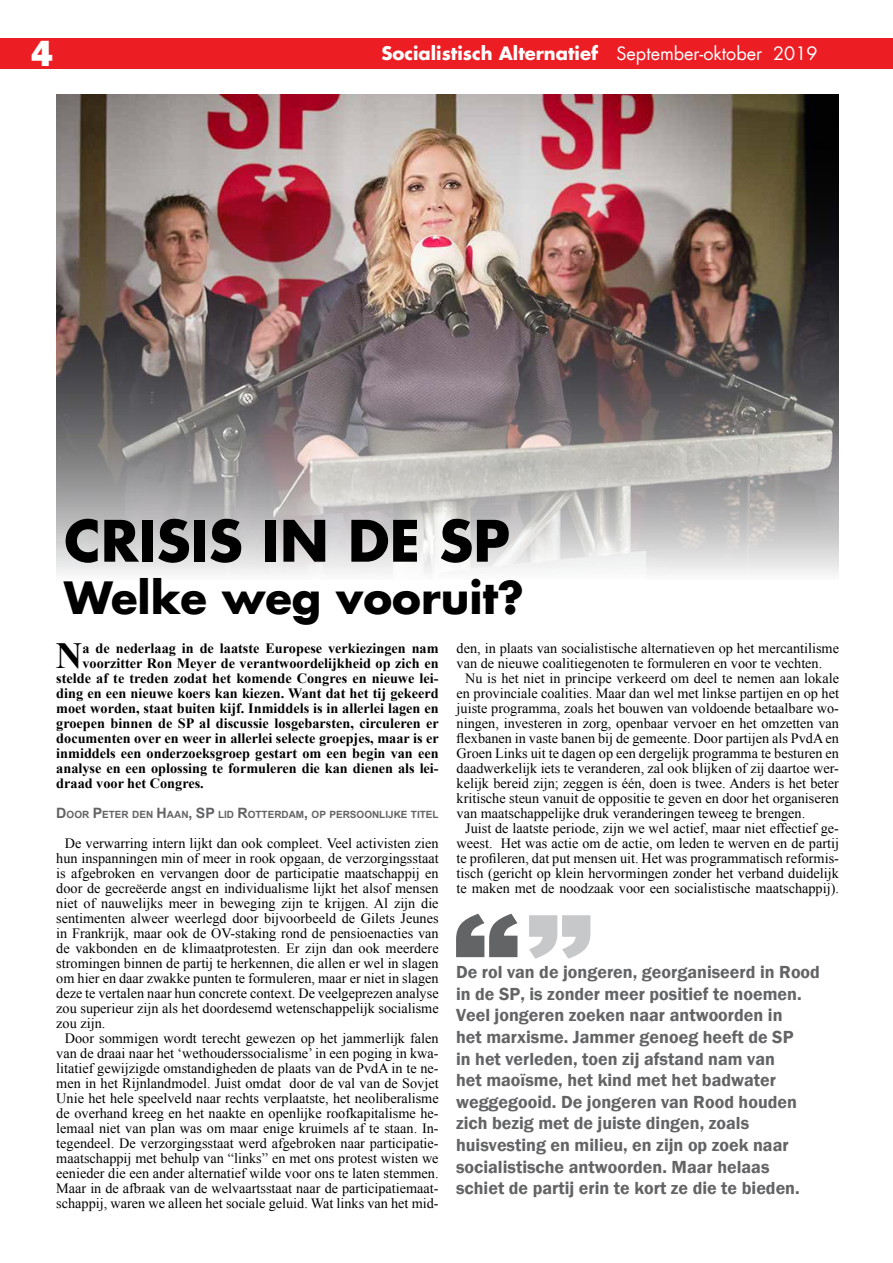
<style>
.page{position:relative;width:893px;height:1263px;background:#fff}
.page>*{position:absolute;margin:0;border:0;box-sizing:border-box;transform-origin:0 0}
.t1{font:700 55.5px "Futura LT";color:#000}
.t2{font:700 43.5px "Futura LT";color:#000}
.t3{font:800 37.5px "Franklin Gothic";color:#fff}
.t4{font:700 36.9px "Times New Roman";color:#000}
.t5{font:600 18px/21.6px "Franklin Gothic";color:#636466}
.t6{font:700 18px "Futura LT";color:#fff}
.t7{font:14.25px "Times New Roman";color:#000}
.t8{font:700 14.25px "Times New Roman";color:#000}
.t9{font:700 10.05px "Arial";color:#636466}
.s1{font-weight:400}
.s2{font-size:14.25px}
</style>
<div class="page">
<img style="left:56px;top:95px;width:783px;height:479px">
<div style="left:0;top:38px;width:893px;height:31px;background:#ed1d24"></div>
<svg style="left:456px;top:914px;width:61px;height:43px"></svg>
<svg style="left:529px;top:915px;width:61px;height:44px"></svg>
<h3 class="t3" style="left:31px;top:29px;width:23px">4</h3>
<p class="t6" style="left:381px;top:41px;width:438px">Socialistisch Alternatief <span class="s1">September-oktober 2019</span></p>
<h1 class="t1" style="left:64px;top:504px;width:447px">Crisis in de SP</h1>
<h2 class="t2" style="left:64px;top:569px;width:461px">Welke weg vooruit?</h2>
<h3 class="t4" style="left:56px;top:630px;width:28px">N</h3>
<p class="t8" style="left:82px;top:638px;width:358px">a de nederlaag in de laatste Europese verkiezingen nam</p>
<p class="t8" style="left:82px;top:653px;width:358px">voorzitter Ron Meyer de verantwoordelijkheid op zich en</p>
<p class="t8" style="left:56px;top:668px;width:384px">stelde af te treden zodat het komende Congres en nieuwe lei-</p>
<p class="t8" style="left:56px;top:683px;width:384px">ding en een nieuwe koers kan kiezen. Want dat het tij gekeerd</p>
<p class="t8" style="left:56px;top:698px;width:384px">moet worden, staat buiten kijf. Inmiddels is in allerlei lagen en</p>
<p class="t8" style="left:56px;top:713px;width:384px">groepen binnen de SP al discussie losgebarsten, circuleren er</p>
<p class="t8" style="left:56px;top:728px;width:384px">documenten over en weer in allerlei selecte groepjes, maar is er</p>
<p class="t8" style="left:56px;top:743px;width:384px">inmiddels een onderzoeksgroep gestart om een begin van een</p>
<p class="t8" style="left:56px;top:758px;width:384px">analyse en een oplossing te formuleren die kan dienen als lei-</p>
<p class="t8" style="left:56px;top:773px;width:149px">draad voor het Congres.</p>
<p class="t9" style="left:56px;top:808px;width:384px"><span class="s2">D</span>OOR <span class="s2">P</span>ETER DEN <span class="s2">H</span>AAN<span class="s2">, SP</span> LID <span class="s2">R</span>OTTERDAM<span class="s2">,</span> OP PERSOONLIJKE TITEL</p>
<p class="t7" style="left:65px;top:833px;width:375px">De verwarring intern lijkt dan ook compleet. Veel activisten zien</p>
<p class="t7" style="left:56px;top:848px;width:384px">hun inspanningen min of meer in rook opgaan, de verzorgingsstaat</p>
<p class="t7" style="left:56px;top:863px;width:384px">is afgebroken en vervangen door de participatie maatschappij en</p>
<p class="t7" style="left:56px;top:878px;width:384px">door de gecreëerde angst en individualisme lijkt het alsof mensen</p>
<p class="t7" style="left:56px;top:893px;width:384px">niet of nauwelijks meer in beweging zijn te krijgen. Al zijn die</p>
<p class="t7" style="left:56px;top:908px;width:384px">sentimenten alweer weerlegd door bijvoorbeeld de Gilets Jeunes</p>
<p class="t7" style="left:56px;top:923px;width:384px">in Frankrijk, maar ook de OV-staking rond de pensioenacties van</p>
<p class="t7" style="left:56px;top:938px;width:384px">de vakbonden en de klimaatprotesten. Er zijn dan ook meerdere</p>
<p class="t7" style="left:56px;top:953px;width:384px">stromingen binnen de partij te herkennen, die allen er wel in slagen</p>
<p class="t7" style="left:56px;top:968px;width:384px">om hier en daar zwakke punten te formuleren, maar er niet in slagen</p>
<p class="t7" style="left:56px;top:983px;width:384px">deze te vertalen naar hun concrete context. De veelgeprezen analyse</p>
<p class="t7" style="left:56px;top:998px;width:384px">zou superieur zijn als het doordesemd wetenschappelijk socialisme</p>
<p class="t7" style="left:56px;top:1013px;width:51px">zou zijn.</p>
<p class="t7" style="left:65px;top:1028px;width:375px">Door sommigen wordt terecht gewezen op het jammerlijk falen</p>
<p class="t7" style="left:56px;top:1043px;width:384px">van de draai naar het ‘wethouderssocialisme’ in een poging in kwa-</p>
<p class="t7" style="left:56px;top:1058px;width:384px">litatief gewijzigde omstandigheden de plaats van de PvdA in te ne-</p>
<p class="t7" style="left:56px;top:1073px;width:384px">men in het Rijnlandmodel. Juist omdat door de val van de Sovjet</p>
<p class="t7" style="left:56px;top:1089px;width:384px">Unie het hele speelveld naar rechts verplaatste, het neoliberalisme</p>
<p class="t7" style="left:56px;top:1104px;width:384px">de overhand kreeg en het naakte en openlijke roofkapitalisme he-</p>
<p class="t7" style="left:56px;top:1119px;width:384px">lemaal niet van plan was om maar enige kruimels af te staan. In-</p>
<p class="t7" style="left:56px;top:1134px;width:384px">tegendeel. De verzorgingsstaat werd afgebroken naar participatie-</p>
<p class="t7" style="left:56px;top:1149px;width:384px">maatschappij met behulp van “links” en met ons protest wisten we</p>
<p class="t7" style="left:56px;top:1164px;width:384px">eenieder die een ander alternatief wilde voor ons te laten stemmen.</p>
<p class="t7" style="left:56px;top:1179px;width:384px">Maar in de afbraak van de welvaartsstaat naar de participatiemaat-</p>
<p class="t7" style="left:56px;top:1194px;width:384px">schappij, waren we alleen het sociale geluid. Wat links van het mid-</p>
<p class="t7" style="left:457px;top:639px;width:384px">den, in plaats van socialistische alternatieven op het mercantilisme</p>
<p class="t7" style="left:457px;top:654px;width:367px">van de nieuwe coalitiegenoten te formuleren en voor te vechten.</p>
<p class="t7" style="left:465px;top:669px;width:375px">Nu is het niet in principe verkeerd om deel te nemen aan lokale</p>
<p class="t7" style="left:457px;top:684px;width:384px">en provinciale coalities. Maar dan wel met linkse partijen en op het</p>
<p class="t7" style="left:457px;top:699px;width:384px">juiste programma, zoals het bouwen van voldoende betaalbare wo-</p>
<p class="t7" style="left:457px;top:714px;width:384px">ningen, investeren in zorg, openbaar vervoer en het omzetten van</p>
<p class="t7" style="left:457px;top:729px;width:384px">flexbanen in vaste banen bij de gemeente. Door partijen als PvdA en</p>
<p class="t7" style="left:457px;top:744px;width:384px">Groen Links uit te dagen op een dergelijk programma te besturen en</p>
<p class="t7" style="left:457px;top:759px;width:384px">daadwerkelijk iets te veranderen, zal ook blijken of zij daartoe wer-</p>
<p class="t7" style="left:457px;top:774px;width:384px">kelijk bereid zijn; zeggen is één, doen is twee. Anders is het beter</p>
<p class="t7" style="left:457px;top:789px;width:384px">kritische steun vanuit de oppositie te geven en door het organiseren</p>
<p class="t7" style="left:457px;top:804px;width:350px">van maatschappelijke druk veranderingen teweeg te brengen.</p>
<p class="t7" style="left:465px;top:819px;width:375px">Juist de laatste periode, zijn we wel actief, maar niet effectief ge-</p>
<p class="t7" style="left:457px;top:834px;width:384px">weest. Het was actie om de actie, om leden te werven en de partij</p>
<p class="t7" style="left:457px;top:849px;width:384px">te profileren, dat put mensen uit. Het was programmatisch reformis-</p>
<p class="t7" style="left:457px;top:864px;width:384px">tisch (gericht op klein hervormingen zonder het verband duidelijk</p>
<p class="t7" style="left:457px;top:879px;width:384px">te maken met de noodzaak voor een socialistische maatschappij).</p>
<p class="t5" style="left:456px;top:961px;width:365px">De rol van de jongeren, georganiseerd in Rood in de SP, is zonder meer positief te noemen.<br>Veel jongeren zoeken naar antwoorden in<br>het marxisme. Jammer genoeg heeft de SP<br>in het verleden, toen zij afstand nam van<br>het maoïsme, het kind met het badwater weggegooid. De jongeren van Rood houden zich bezig met de juiste dingen, zoals huisvesting en milieu, en zijn op zoek naar socialistische antwoorden. Maar helaas schiet de partij erin te kort ze die te bieden.</p>
</div>
